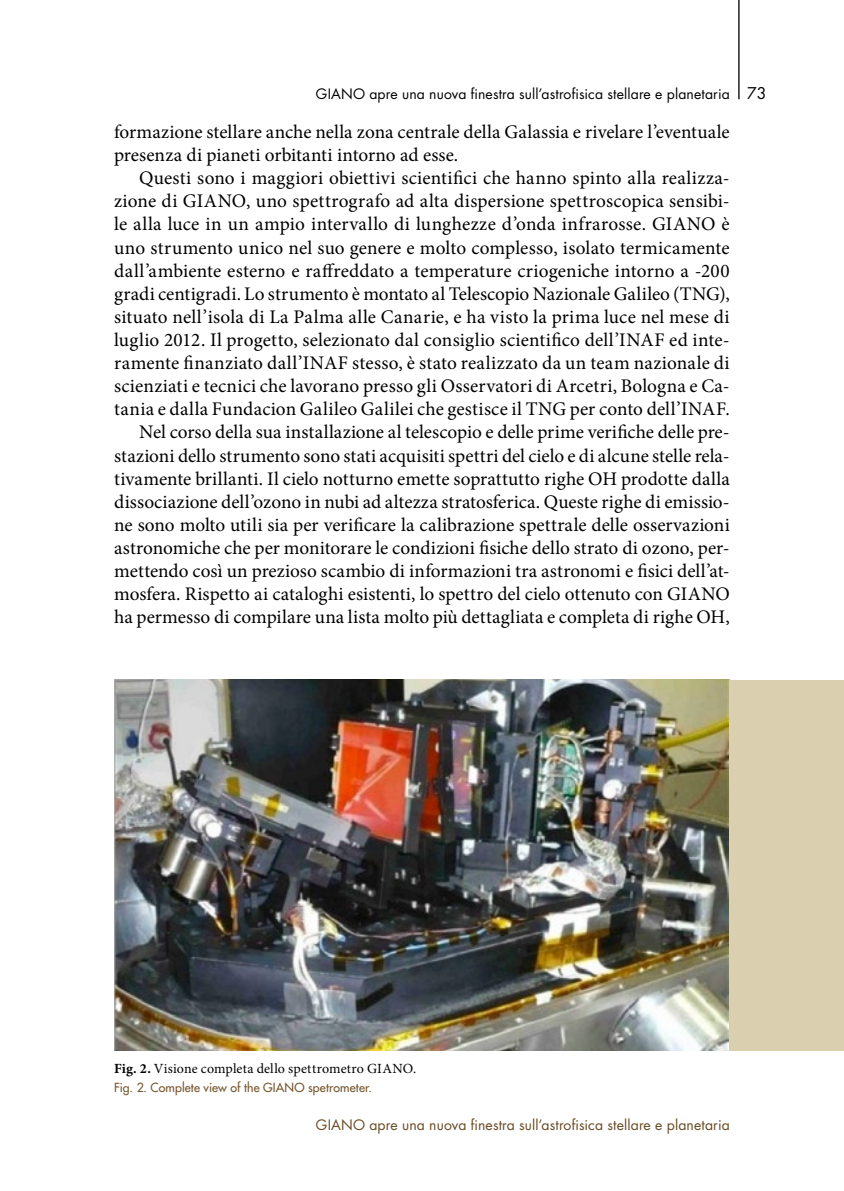
<style>
.page{position:relative;width:844px;height:1191px;background:#fff}
.page>*{position:absolute;margin:0;border:0;box-sizing:border-box;transform-origin:0 0}
.t1{font:19.25px/23.1px "Minion Pro";letter-spacing:.005em;color:#000}
.t2{font:15.75px "Futura Std";color:#000}
.t3{font:14px "Futura Std";letter-spacing:.01em;color:#684a21}
.t4{font:14px "Futura Std";letter-spacing:.01em;color:#000}
.t5{font:14px "Minion Pro";letter-spacing:.01em;color:#000}
.t6{font:500 12.25px "Futura Std";letter-spacing:.01em;color:#75562d}
.s1{font-weight:700}
</style>
<div class="page">
<hr style="left:738px;top:0;width:1px;height:99px;background:#000">
<img style="left:114px;top:680px;width:615px;height:370px">
<div style="left:729px;top:680px;width:114px;height:370px;background:#dacfae"></div>
<p class="t4" style="left:316px;top:85px;width:415px">GIANO apre una nuova finestra sull’astrofisica stellare e planetaria</p>
<p class="t1" style="left:114px;top:120px;width:617px">formazione stellare anche nella zona centrale della Galassia e rivelare l’eventuale presenza di pianeti orbitanti intorno ad esse.</p>
<p class="t1" style="left:114px;top:167px;width:617px;text-align:right">Questi sono i maggiori obiettivi scientifici che hanno spinto alla realizza&shy;zione di GIANO, uno spettrografo ad alta dispersione spettroscopica sensibi&shy;le alla luce in un ampio intervallo di lunghezze d’onda infrarosse. GIANO è uno strumento unico nel suo genere e molto complesso, isolato termicamente dall’ambiente esterno e raffreddato a temperature criogeniche intorno a -200 gradi centigradi. Lo strumento è montato al Telescopio Nazionale Galileo (TNG), situato nell’isola di La Palma alle Canarie, e ha visto la prima luce nel mese di luglio 2012. Il progetto, selezionato dal consiglio scientifico dell’INAF ed inte&shy;ramente finanziato dall’INAF stesso, è stato realizzato da un team nazionale di scienziati e tecnici che lavorano presso gli Osservatori di Arcetri, Bologna e Ca&shy;tania e dalla Fundacion Galileo Galilei che gestisce il TNG per conto dell’INAF.<br>Nel corso della sua installazione al telescopio e delle prime verifiche delle pre&shy;stazioni dello strumento sono stati acquisiti spettri del cielo e di alcune stelle rela&shy;tivamente brillanti. Il cielo notturno emette soprattutto righe OH prodotte dalla dissociazione dell’ozono in nubi ad altezza stratosferica. Queste righe di emissio&shy;ne sono molto utili sia per verificare la calibrazione spettrale delle osservazioni astronomiche che per monitorare le condizioni fisiche dello strato di ozono, per&shy;mettendo così un prezioso scambio di informazioni tra astronomi e fisici dell’at&shy;mosfera. Rispetto ai cataloghi esistenti, lo spettro del cielo ottenuto con GIANO ha permesso di compilare una lista molto più dettagliata e completa di righe OH,</p>
<p class="t2" style="left:747px;top:83px;width:21px">73</p>
<p class="t5" style="left:114px;top:1059px;width:304px"><span class="s1">Fig. 2.</span> Visione completa dello spettrometro GIANO.</p>
<p class="t6" style="left:114px;top:1079px;width:259px">Fig. 2. Complete view of the GIANO spetrometer.</p>
<p class="t3" style="left:316px;top:1116px;width:415px">GIANO apre una nuova finestra sull’astrofisica stellare e planetaria</p>
</div>
